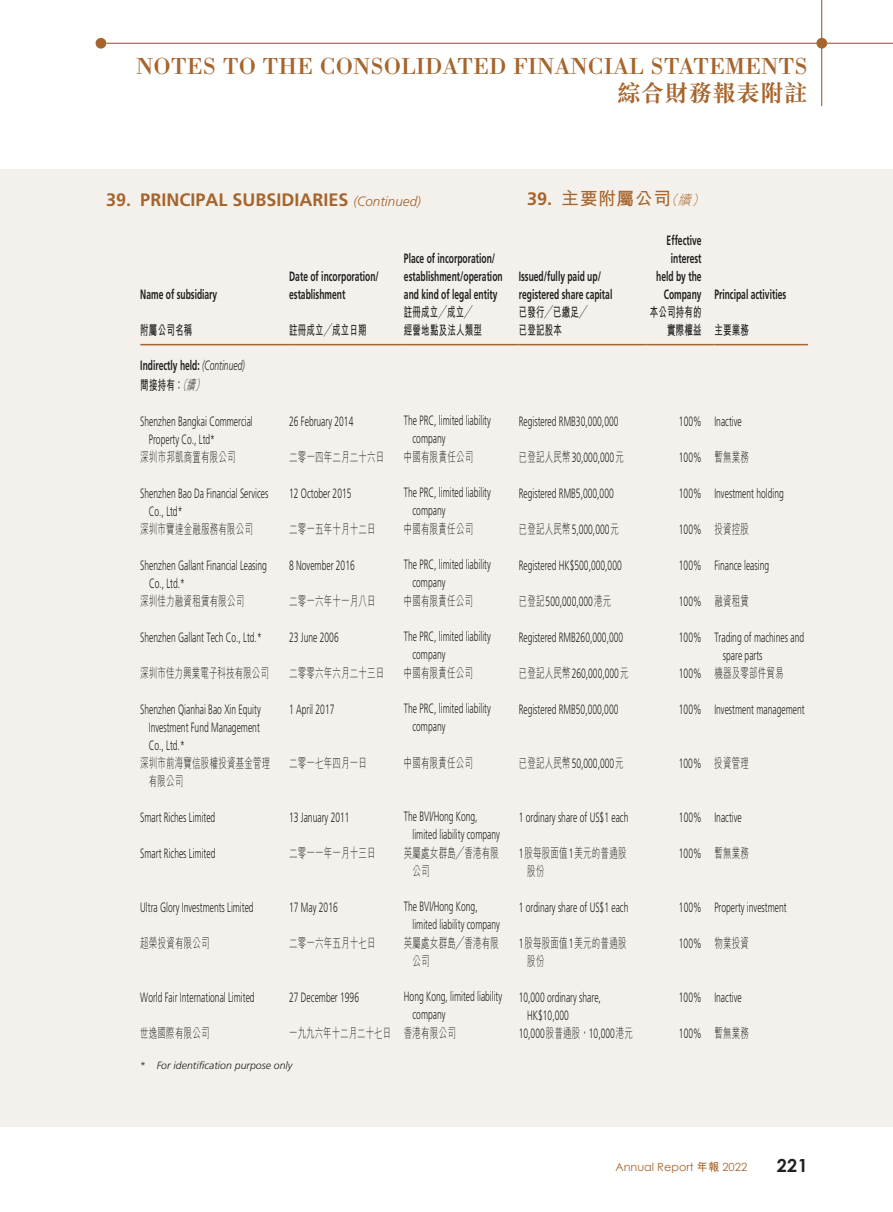
<style>
.page{position:relative;width:893px;height:1212px;background:#fff}
.page>*{position:absolute;margin:0;border:0;box-sizing:border-box;transform-origin:0 0}
.t1{font:24px "Bodoni Std";color:#a5652d}
.t2{font:700 24px "M Sung HK";letter-spacing:-.005em;color:#a5652d}
.t3{font:700 18px "Frutiger LT Std";color:#a5652d}
.t4{font:700 18px "M Hei HK";letter-spacing:.02em;color:#a5652d}
.t5{font:700 18px "Century Gothic";color:#231f20}
.t6{font:300 13.5px/18px "Frutiger LT Std";color:#231f20;scale:.63 1}
.t7{font:300 13.5px/18px "M Hei HK";letter-spacing:.02em;color:#231f20;scale:.63 1}
.t8{font:700 13.5px/18px "Frutiger LT Std";color:#231f20;scale:.63 1}
.t9{font:700 13.5px/18px "M Hei HK";letter-spacing:.02em;color:#231f20;scale:.63 1}
.t10{font:300 13.5px "M Hei HK";letter-spacing:.02em;color:#231f20;scale:.62 1}
.t11{font:11.25px "Century Gothic";color:#a5652d}
.t12{font:italic 300 10.5px "Frutiger LT Std";color:#231f20}
.s1{font-weight:300;font-style:italic;font-size:13.5px}
.s2{font-family:"Frutiger LT Std"}
.s3{font-weight:300;font-style:italic}
.s4{font-family:"M Hei HK"}
.s5{font-weight:700}
.s6{font-style:normal}
.s7{font-family:"M Hei HK";font-weight:700}
</style>
<div class="page">
<div style="left:0;top:170px;width:893px;height:957px;background:#f4f1ec"></div>
<hr style="left:106px;top:43px;width:787px;height:1px;background:#a5652d">
<div style="left:96px;top:38px;width:10px;height:11px;background:#a5652d;border-radius:50%"></div>
<div style="left:816px;top:38px;width:11px;height:11px;background:#a5652d;border-radius:50%"></div>
<hr style="left:821px;top:0;width:1px;height:106px;background:#a5652d">
<hr style="left:140px;top:344px;width:149px;height:1px;background:#a5652d">
<hr style="left:289px;top:344px;width:115px;height:1px;background:#a5652d">
<hr style="left:404px;top:344px;width:115px;height:1px;background:#a5652d">
<hr style="left:519px;top:344px;width:127px;height:1px;background:#a5652d">
<hr style="left:646px;top:344px;width:68px;height:1px;background:#a5652d">
<hr style="left:714px;top:344px;width:94px;height:1px;background:#a5652d">
<h1 class="t1" style="left:136px;top:52px;width:673px">NOTES TO THE CONSOLIDATED FINANCIAL STATEMENTS</h1>
<h1 class="t2" style="left:617px;top:81px;width:193px">綜合財務報表附註</h1>
<h2 class="t3" style="left:106px;top:189px;width:316px">39. PRINCIPAL SUBSIDIARIES <span class="s1">(Continued)</span></h2>
<p class="t8" style="left:140px;top:285px;width:124px">Name of subsidiary</p>
<p class="t8" style="left:289px;top:267px;width:144px">Date of incorporation/ establishment</p>
<p class="t8" style="left:404px;top:249px;width:158px">Place of incorporation/ establishment/operation and kind of legal entity</p>
<h2 class="t4" style="left:527px;top:185px;width:182px"><span class="s2">39.</span> 主要附屬公司<span class="s1">（續）</span></h2>
<p class="t8" style="left:519px;top:267px;width:150px">Issued/fully paid up/ registered share capital</p>
<p class="t8" style="left:667px;top:231px;width:57px">Effective</p>
<p class="t8" style="left:671px;top:249px;width:50px">interest</p>
<p class="t8" style="left:656px;top:267px;width:74px">held by the</p>
<p class="t8" style="left:664px;top:285px;width:196px">Company Principal activities</p>
<p class="t9" style="left:140px;top:320px;width:84px">附屬公司名稱</p>
<p class="t9" style="left:289px;top:320px;width:125px">註冊成立╱成立日期</p>
<p class="t9" style="left:404px;top:302px;width:125px">註冊成立╱成立╱經營地點及法人類型</p>
<p class="t9" style="left:519px;top:302px;width:111px">已發行╱已繳足╱已登記股本</p>
<p class="t9" style="left:667px;top:302px;width:131px;text-indent:-17px">本公司持有的<br>實際權益 主要業務</p>
<p class="t8" style="left:140px;top:357px;width:167px">Indirectly held: <span class="s3">(Continued)</span></p>
<p class="t9" style="left:140px;top:375px;width:106px">間接持有：<span class="s3">（續）</span></p>
<p class="t6" style="left:149px;top:412px;width:166px;text-indent:-9px">Shenzhen Bangkai Commercial<br>Property Co., Ltd*</p>
<p class="t6" style="left:289px;top:412px;width:104px">26 February 2014</p>
<p class="t6" style="left:412px;top:412px;width:126px;text-indent:-9px">The PRC, limited liability company</p>
<p class="t6" style="left:519px;top:412px;width:160px">Registered RMB30,000,000</p>
<p class="t6" style="left:679px;top:412px;width:101px">100% Inactive</p>
<p class="t7" style="left:140px;top:447px;width:153px">深圳市邦凱商置有限公司</p>
<p class="t7" style="left:289px;top:447px;width:153px">二零一四年二月二十六日</p>
<p class="t7" style="left:404px;top:447px;width:111px">中國有限責任公司</p>
<p class="t6" style="left:519px;top:448px;width:168px"><span class="s4">已登記人民幣</span>30,000,000<span class="s4">元</span></p>
<p class="t6" style="left:679px;top:448px;width:113px">100% <span class="s4">暫無業務</span></p>
<p class="t6" style="left:149px;top:484px;width:191px;text-indent:-9px">Shenzhen Bao Da Financial Services<br>Co., Ltd*</p>
<p class="t6" style="left:289px;top:484px;width:101px">12 October 2015</p>
<p class="t6" style="left:412px;top:484px;width:126px;text-indent:-9px">The PRC, limited liability company</p>
<p class="t6" style="left:519px;top:484px;width:152px">Registered RMB5,000,000</p>
<p class="t6" style="left:679px;top:484px;width:168px">100% Investment holding</p>
<p class="t7" style="left:140px;top:519px;width:180px">深圳市寶達金融服務有限公司</p>
<p class="t7" style="left:289px;top:519px;width:139px">二零一五年十月十二日</p>
<p class="t7" style="left:404px;top:519px;width:111px">中國有限責任公司</p>
<p class="t6" style="left:519px;top:520px;width:161px"><span class="s4">已登記人民幣</span>5,000,000<span class="s4">元</span></p>
<p class="t6" style="left:679px;top:520px;width:113px">100% <span class="s4">投資控股</span></p>
<p class="t6" style="left:149px;top:556px;width:189px;text-indent:-9px">Shenzhen Gallant Financial Leasing<br>Co., Ltd.*</p>
<p class="t6" style="left:289px;top:556px;width:106px">8 November 2016</p>
<p class="t6" style="left:412px;top:556px;width:126px;text-indent:-9px">The PRC, limited liability company</p>
<p class="t6" style="left:519px;top:556px;width:165px">Registered HK$500,000,000</p>
<p class="t6" style="left:679px;top:556px;width:145px">100% Finance leasing</p>
<p class="t7" style="left:140px;top:592px;width:166px">深圳佳力融資租賃有限公司</p>
<p class="t7" style="left:289px;top:592px;width:139px">二零一六年十一月八日</p>
<p class="t7" style="left:404px;top:592px;width:111px">中國有限責任公司</p>
<p class="t6" style="left:519px;top:592px;width:148px"><span class="s4">已登記</span>500,000,000<span class="s4">港元</span></p>
<p class="t6" style="left:679px;top:592px;width:113px">100% <span class="s4">融資租賃</span></p>
<p class="t6" style="left:140px;top:628px;width:194px">Shenzhen Gallant Tech Co., Ltd.*</p>
<p class="t6" style="left:289px;top:628px;width:80px">23 June 2006</p>
<p class="t6" style="left:412px;top:628px;width:126px;text-indent:-9px">The PRC, limited liability company</p>
<p class="t6" style="left:519px;top:628px;width:167px">Registered RMB260,000,000</p>
<p class="t6" style="left:679px;top:628px;width:200px;text-align:center">100% Trading of machines and spare parts</p>
<p class="t7" style="left:140px;top:663px;width:206px">深圳市佳力興業電子科技有限公司</p>
<p class="t7" style="left:289px;top:663px;width:153px">二零零六年六月二十三日</p>
<p class="t7" style="left:404px;top:663px;width:111px">中國有限責任公司</p>
<p class="t6" style="left:519px;top:664px;width:176px"><span class="s4">已登記人民幣</span>260,000,000<span class="s4">元</span></p>
<p class="t7" style="left:679px;top:663px;width:168px"><span class="s2">100%</span> 機器及零部件貿易</p>
<p class="t6" style="left:149px;top:700px;width:179px;text-align:justify;text-indent:-9px">Shenzhen Qianhai Bao Xin Equity Investment Fund Management Co., Ltd.*</p>
<p class="t6" style="left:289px;top:700px;width:74px">1 April 2017</p>
<p class="t6" style="left:412px;top:700px;width:126px;text-indent:-9px">The PRC, limited liability company</p>
<p class="t6" style="left:519px;top:700px;width:160px">Registered RMB50,000,000</p>
<p class="t6" style="left:679px;top:700px;width:201px">100% Investment management</p>
<p class="t7" style="left:149px;top:753px;width:194px;text-indent:-9px">深圳市前海寶信股權投資基金管理有限公司</p>
<p class="t7" style="left:289px;top:753px;width:125px">二零一七年四月一日</p>
<p class="t7" style="left:404px;top:753px;width:111px">中國有限責任公司</p>
<p class="t6" style="left:519px;top:754px;width:168px"><span class="s4">已登記人民幣</span>50,000,000<span class="s4">元</span></p>
<p class="t6" style="left:679px;top:754px;width:113px">100% <span class="s4">投資管理</span></p>
<p class="t6" style="left:140px;top:808px;width:121px">Smart Riches Limited</p>
<p class="t6" style="left:289px;top:808px;width:98px">13 January 2011</p>
<p class="t6" style="left:412px;top:808px;width:140px;text-indent:-9px">The BVI/Hong Kong, limited liability company</p>
<p class="t6" style="left:519px;top:808px;width:176px">1 ordinary share of US$1 each</p>
<p class="t6" style="left:679px;top:808px;width:101px">100% Inactive</p>
<p class="t6" style="left:140px;top:844px;width:121px">Smart Riches Limited</p>
<p class="t7" style="left:289px;top:843px;width:139px">二零一一年一月十三日</p>
<p class="t7" style="left:412px;top:843px;width:139px;text-indent:-9px">英屬處女群島<span class="s5">╱</span>香港有限公司</p>
<p class="t7" style="left:527px;top:843px;width:159px;text-indent:-9px"><span class="s2">1</span>股每股面值<span class="s2">1</span>美元的普通股股份</p>
<p class="t6" style="left:679px;top:844px;width:113px">100% <span class="s4">暫無業務</span></p>
<p class="t6" style="left:140px;top:898px;width:181px">Ultra Glory Investments Limited</p>
<p class="t6" style="left:289px;top:898px;width:79px">17 May 2016</p>
<p class="t6" style="left:412px;top:898px;width:140px;text-indent:-9px">The BVI/Hong Kong, limited liability company</p>
<p class="t6" style="left:519px;top:898px;width:176px">1 ordinary share of US$1 each</p>
<p class="t6" style="left:679px;top:898px;width:173px">100% Property investment</p>
<p class="t7" style="left:140px;top:933px;width:111px">超榮投資有限公司</p>
<p class="t7" style="left:289px;top:933px;width:139px">二零一六年五月十七日</p>
<p class="t7" style="left:412px;top:933px;width:139px;text-indent:-9px">英屬處女群島<span class="s5">╱</span>香港有限公司</p>
<p class="t7" style="left:527px;top:933px;width:159px;text-indent:-9px"><span class="s2">1</span>股每股面值<span class="s2">1</span>美元的普通股股份</p>
<p class="t6" style="left:679px;top:934px;width:113px">100% <span class="s4">物業投資</span></p>
<p class="t6" style="left:140px;top:988px;width:183px">World Fair International Limited</p>
<p class="t6" style="left:289px;top:988px;width:113px">27 December 1996</p>
<p class="t6" style="left:412px;top:988px;width:144px;text-indent:-9px">Hong Kong, limited liability company</p>
<p class="t6" style="left:527px;top:988px;width:118px;text-indent:-9px">10,000 ordinary share,<br>HK$10,000</p>
<p class="t6" style="left:679px;top:988px;width:101px">100% Inactive</p>
<p class="t7" style="left:140px;top:1023px;width:111px">世逸國際有限公司</p>
<p class="t10" style="left:289px;top:1026px;width:270px">一九九六年十二月二十七日 香港有限公司</p>
<p class="t6" style="left:519px;top:1024px;width:183px">10,000<span class="s4">股普通股，</span>10,000<span class="s4">港元</span></p>
<p class="t6" style="left:679px;top:1024px;width:113px">100% <span class="s4">暫無業務</span></p>
<p class="t12" style="left:140px;top:1060px;width:154px"><span class="s6">*</span> For identification purpose only</p>
<p class="t11" style="left:615px;top:1159px;width:133px">Annual Report <span class="s7">年報</span> 2022</p>
<h2 class="t5" style="left:777px;top:1152px;width:33px">221</h2>
</div>
